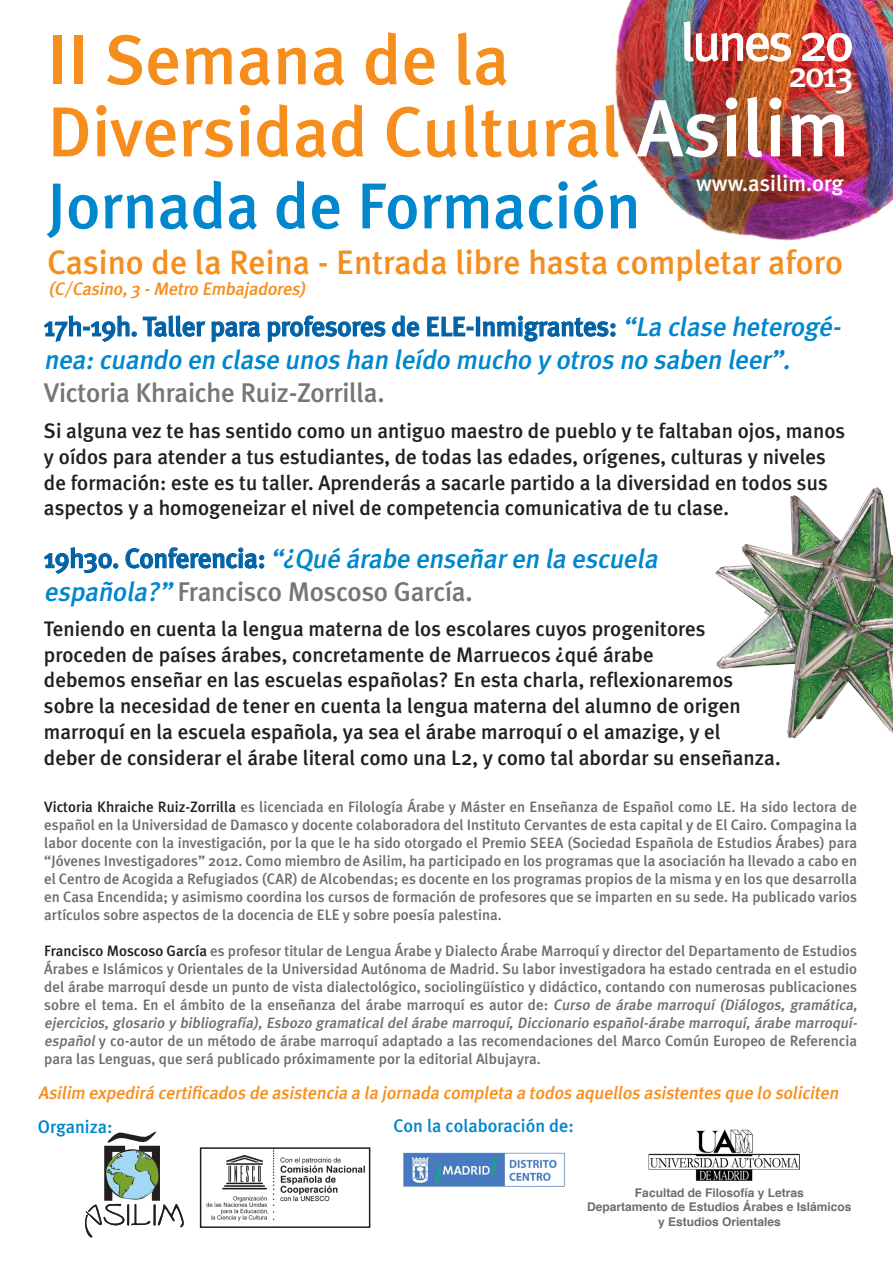
<style>
.page{position:relative;width:893px;height:1263px;background:#fff}
.page>*{position:absolute;margin:0;border:0;box-sizing:border-box;transform-origin:0 0}
.t1{font:500 70.5px/72px "Meta Plus";color:#f68e1e}
.t2{font:500 64.65px "Meta Plus";color:#0087cd}
.t3{font:500 54px "Meta Plus";letter-spacing:-.06em;color:#fff}
.t4{font:500 36px "Meta Plus";color:#fff}
.t5{font:500 33.75px "Meta Plus";color:#f68e1e}
.t6{font:italic 500 27px/33px "Meta Plus";color:#0087cd}
.t7{font:500 27px "Meta Plus";letter-spacing:-.01em;color:#757679}
.t8{font:500 22.5px "Meta Plus";color:#fff}
.t9{font:500 21px/25.8px "Meta Plus";color:#231f20}
.t10{font:500 18.15px "Meta Plus";color:#0087cd}
.t11{font:italic 500 18px "Meta Plus";color:#f68e1e}
.t12{font:500 15px/18px "Meta Plus";color:#6c6d70;text-align:justify}
.t13{font:700 12px/14.4px "Helvetica";color:#6c6d70;text-align:center}
.s1{font-size:80.85px;color:#fff}
.s2{font-style:normal;color:#0062a6}
.s3{font-style:normal;color:#757679}
.s4{color:#231f20}
.s5{font-style:italic}
</style>
<div class="page">
<img style="left:614px;top:0;width:279px;height:241px">
<svg style="left:44px;top:315px;width:217px;height:28px"></svg>
<svg style="left:267px;top:315px;width:119px;height:28px"></svg>
<svg style="left:392px;top:315px;width:28px;height:22px"></svg>
<svg style="left:427px;top:316px;width:47px;height:21px"></svg>
<div style="left:476px;top:317px;width:4px;height:19px;border:1px solid #0062a6"></div>
<svg style="left:482px;top:315px;width:134px;height:27px"></svg>
<svg style="left:44px;top:547px;width:74px;height:27px"></svg>
<svg style="left:125px;top:547px;width:139px;height:22px"></svg>
<svg style="left:85px;top:1131px;width:99px;height:106px"></svg>
<img style="left:648px;top:1129px;width:152px;height:52px">
<img style="left:206px;top:1150px;width:159px;height:71px">
<div style="left:200px;top:1147px;width:170px;height:81px;border:2px solid #231f20"></div>
<img style="left:715px;top:487px;width:171px;height:251px">
<img style="left:402px;top:1152px;width:163px;height:36px">
<h3 class="t3" style="left:680px;top:11px;width:175px">lunes 20</h3>
<h3 class="t4" style="left:788px;top:53px;width:67px">2013</h3>
<h1 class="t1" style="left:47px;top:23px;width:804px">II Semana de la<br>Diversidad Cultural <span class="s1">Asilim</span></h1>
<h2 class="t2" style="left:47px;top:168px;width:595px">Jornada de Formación</h2>
<h3 class="t8" style="left:696px;top:170px;width:149px">www.asilim.org</h3>
<h3 class="t5" style="left:47px;top:243px;width:797px">Casino de la Reina - Entrada libre hasta completar aforo</h3>
<h3 class="t6" style="left:44px;top:310px;width:803px"><span class="s2">17h-19h. Taller para profesores de ELE-Inmigrantes:</span> “La clase heterogé&shy;nea:cuando en clase unos han leído mucho y otros no saben leer”.</h3>
<h3 class="t7" style="left:44px;top:377px;width:342px">Victoria Khraiche Ruiz-Zorrilla.</h3>
<p class="t11" style="left:48px;top:278px;width:259px">(C/Casino,3 -Metro Embajadores)</p>
<p class="t9" style="left:44px;top:418px;width:803px">Si alguna vez te has sentido como un antiguo maestro de pueblo y te faltaban ojos, manos y oídos para atender a tus estudiantes, de todas las edades, orígenes, culturas y niveles de formación: este es tu taller. Aprenderás a sacarle partido a la diversidad en todos sus aspectos y a homogeneizar el nivel de competencia comunicativa de tu clase.</p>
<h3 class="t6" style="left:44px;top:541px;width:620px"><span class="s2">1 9 h 3 0 . C o n fe re n c i a :</span> “¿Qué árabe enseñaren la escuela española?” <span class="s3">Francisco Moscoso García.</span></h3>
<p class="t9" style="left:44px;top:615px;width:738px">Teniendo en cuenta la lengua materna de los escolares cuyos progenitores proceden de países árabes, concretamente de Marruecos ¿qué árabe<br>debemos enseñar en las escuelas españolas? En esta charla, reflexionaremos sobre la necesidad de tener en cuenta la lengua materna del alumno de origen marroquí en la escuela española, ya sea el árabe marroquí o el amazige, y el<br>deber de considerar el árabe literal como una L2, y como tal abordar su enseñanza.</p>
<p class="t12" style="left:44px;top:798px;width:814px"><span class="s4">Victoria Khraiche Ruiz-Zorrilla</span> es licenciada en Filología Árabe y Máster en Enseñanza de Español como LE. Ha sido lectora de español en la Universidad de Damasco y docente colaboradora del Instituto Cervantes de esta capital y de El Cairo. Compagina la labor docente con la investigación, por la que le ha sido otorgado el Premio SEEA (Sociedad Española de Estudios Árabes) para “Jóvenes Investigadores” 2012. Como miembro de Asilim, ha participado en los programas que la asociación ha llevado a cabo en el Centro de Acogida a Refugiados (CAR) de Alcobendas; es docente en los programas propios de la misma y en los que desarrolla en Casa Encendida; y asimismo coordina los cursos de formación de profesores que se imparten en su sede. Ha publicado varios artículos sobre aspectos de la docencia de ELE y sobre poesía palestina.</p>
<p class="t12" style="left:44px;top:942px;width:817px;text-align:left"><span class="s4">Francisco Moscoso García</span> es profesor titular de Lengua Árabe y Dialecto Árabe Marroquí y director del Departamento de Estudios Árabes e Islámicos y Orientales de la Universidad Autónoma de Madrid. Su labor investigadora ha estado centrada en el estudio del árabe marroquí desde un punto de vista dialectológico, sociolingüístico y didáctico, contando con numerosas publicaciones sobre el tema. En el ámbito de la enseñanza del árabe marroquí es autor de: <span class="s5">Curso de árabe marroquí (Diálogos, gramática, ejercicios, glosario y bibliografía), Esbozo gramatical del árabe marroquí, Diccionario español-árabe marroquí, árabe marroquí&shy;español</span> y co-autor de un método de árabe marroquí adaptado a las recomendaciones del Marco Común Europeo de Referencia para las Lenguas, que será publicado próximamente por la editorial Albujayra.</p>
<p class="t11" style="left:38px;top:1082px;width:805px">Asilim expedirá certificados de asistencia a la jornada completa a todos aquellos asistentes que lo soliciten</p>
<p class="t10" style="left:38px;top:1116px;width:76px">Organiza:</p>
<p class="t10" style="left:394px;top:1115px;width:182px">Con la colaboración de:</p>
<p class="t13" style="left:587px;top:1185px;width:266px">Facultad de Filosofía y Letras<br>Departamento de Estudios Árabes e Islámicos y Estudios Orientales</p>
</div>
